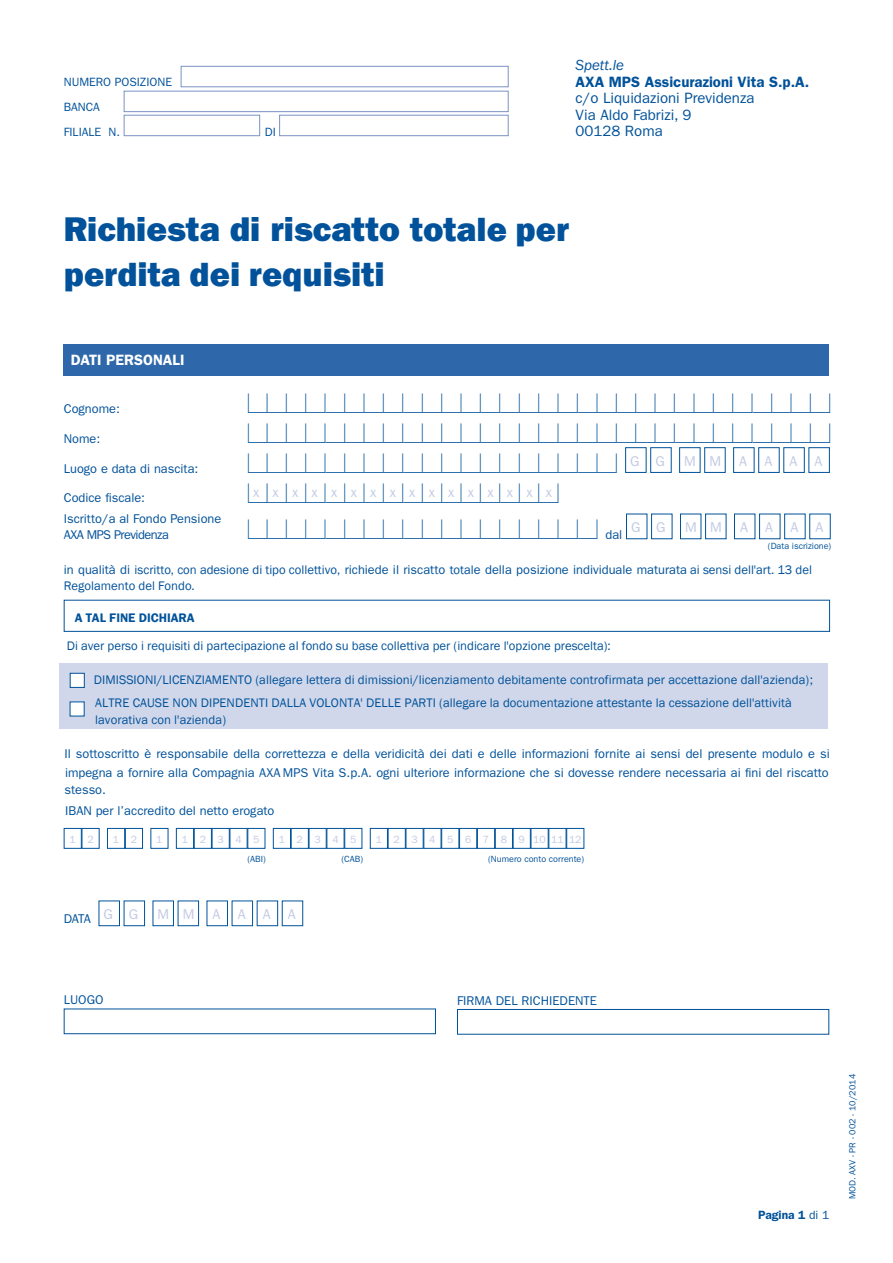
<style>
.page{position:relative;width:893px;height:1263px;background:#fff}
.page>*{position:absolute;margin:0;border:0;box-sizing:border-box;transform-origin:0 0}
.t1{font:800 34.5px/44.5px "Franklin Gothic";color:#01529a}
.t2{font:25.5px "Casesaremplir Roman";color:#01529a}
.t3{font:15px/16.5px "Franklin Gothic";color:#01529a}
.t4{font:600 15px "Franklin Gothic";color:#01529a}
.t5{font:600 15px "Franklin Gothic";color:#fff}
.t6{font:italic 15px "Franklin Gothic";color:#01529a}
.t7{font:14.25px "Franklin Gothic";letter-spacing:.93em;color:#c3cbe4}
.t8{font:12.75px/16.4px "Franklin Gothic";letter-spacing:.005em;color:#01529a}
.t9{font:12.75px/15.8px "Franklin Gothic";color:#01529a}
.t10{font:12.75px "Franklin Gothic Demi";color:#01529a}
.t11{font:12px/24.8px "Franklin Gothic";color:#01529a}
.t12{font:600 12px "Franklin Gothic";color:#01529a}
.t13{font:10.5px "Franklin Gothic";letter-spacing:1.1em;color:#c3cbe4}
.t14{font:9px "Franklin Gothic";color:#01529a}
.s1{font-style:inherit}
.s2{font-family:"Franklin Gothic";font-size:12.75px}
.s3{font-weight:400}
</style>
<div class="page">
<div style="left:59px;top:663px;width:768px;height:66px;background:#d0d7ea"></div>
<div style="left:70px;top:673px;width:15px;height:15px;background:#fff;border:1px solid #01529a"></div>
<div style="left:70px;top:701px;width:15px;height:15px;background:#fff"></div>
<div style="left:64px;top:600px;width:766px;height:32px;border:1px solid #01529a"></div>
<div style="left:625px;top:447px;width:21px;height:26px;border:1px solid #01529a"></div>
<div style="left:650px;top:447px;width:22px;height:26px;border:1px solid #01529a"></div>
<div style="left:679px;top:447px;width:21px;height:26px;border:1px solid #01529a"></div>
<div style="left:704px;top:447px;width:22px;height:26px;border:1px solid #01529a"></div>
<div style="left:733px;top:447px;width:21px;height:26px;border:1px solid #01529a"></div>
<div style="left:758px;top:447px;width:22px;height:26px;border:1px solid #01529a"></div>
<div style="left:783px;top:447px;width:22px;height:26px;border:1px solid #01529a"></div>
<div style="left:808px;top:447px;width:22px;height:26px;border:1px solid #01529a"></div>
<div style="left:626px;top:514px;width:21px;height:25px;border:1px solid #01529a"></div>
<div style="left:651px;top:514px;width:21px;height:25px;border:1px solid #01529a"></div>
<div style="left:680px;top:514px;width:21px;height:25px;border:1px solid #01529a"></div>
<div style="left:705px;top:514px;width:21px;height:25px;border:1px solid #01529a"></div>
<div style="left:734px;top:514px;width:21px;height:25px;border:1px solid #01529a"></div>
<div style="left:759px;top:514px;width:21px;height:25px;border:1px solid #01529a"></div>
<div style="left:784px;top:514px;width:21px;height:25px;border:1px solid #01529a"></div>
<div style="left:809px;top:514px;width:22px;height:25px;border:1px solid #01529a"></div>
<div style="left:64px;top:344px;width:765px;height:32px;background:#2e68aa"></div>
<div style="left:64px;top:828px;width:18px;height:21px;border:1px solid #01529a"></div>
<div style="left:82px;top:828px;width:17px;height:21px;border:1px solid #01529a"></div>
<div style="left:107px;top:828px;width:18px;height:21px;border:1px solid #01529a"></div>
<div style="left:125px;top:828px;width:18px;height:21px;border:1px solid #01529a"></div>
<div style="left:151px;top:828px;width:17px;height:21px;border:1px solid #01529a"></div>
<div style="left:176px;top:828px;width:18px;height:21px;border:1px solid #01529a"></div>
<div style="left:194px;top:828px;width:18px;height:21px;border:1px solid #01529a"></div>
<div style="left:212px;top:828px;width:18px;height:21px;border:1px solid #01529a"></div>
<div style="left:230px;top:828px;width:17px;height:21px;border:1px solid #01529a"></div>
<div style="left:247px;top:828px;width:18px;height:21px;border:1px solid #01529a"></div>
<div style="left:273px;top:828px;width:18px;height:21px;border:1px solid #01529a"></div>
<div style="left:291px;top:828px;width:18px;height:21px;border:1px solid #01529a"></div>
<div style="left:309px;top:828px;width:18px;height:21px;border:1px solid #01529a"></div>
<div style="left:327px;top:828px;width:17px;height:21px;border:1px solid #01529a"></div>
<div style="left:344px;top:828px;width:18px;height:21px;border:1px solid #01529a"></div>
<div style="left:370px;top:828px;width:18px;height:21px;border:1px solid #01529a"></div>
<div style="left:388px;top:828px;width:18px;height:21px;border:1px solid #01529a"></div>
<div style="left:406px;top:828px;width:17px;height:21px;border:1px solid #01529a"></div>
<div style="left:423px;top:828px;width:18px;height:21px;border:1px solid #01529a"></div>
<div style="left:441px;top:828px;width:18px;height:21px;border:1px solid #01529a"></div>
<div style="left:459px;top:828px;width:18px;height:21px;border:1px solid #01529a"></div>
<div style="left:477px;top:828px;width:18px;height:21px;border:1px solid #01529a"></div>
<div style="left:495px;top:828px;width:18px;height:21px;border:1px solid #01529a"></div>
<div style="left:513px;top:828px;width:18px;height:21px;border:1px solid #01529a"></div>
<div style="left:531px;top:828px;width:17px;height:21px;border:1px solid #01529a"></div>
<div style="left:548px;top:828px;width:18px;height:21px;border:1px solid #01529a"></div>
<div style="left:566px;top:828px;width:18px;height:21px;border:1px solid #01529a"></div>
<div style="left:457px;top:1009px;width:372px;height:25px;border:1px solid #01529a"></div>
<div style="left:99px;top:900px;width:21px;height:26px;border:1px solid #01529a"></div>
<div style="left:124px;top:900px;width:21px;height:26px;border:1px solid #01529a"></div>
<div style="left:153px;top:900px;width:21px;height:26px;border:1px solid #01529a"></div>
<div style="left:178px;top:900px;width:21px;height:26px;border:1px solid #01529a"></div>
<div style="left:207px;top:900px;width:21px;height:26px;border:1px solid #01529a"></div>
<div style="left:232px;top:900px;width:21px;height:26px;border:1px solid #01529a"></div>
<div style="left:257px;top:900px;width:21px;height:26px;border:1px solid #01529a"></div>
<div style="left:64px;top:1008px;width:372px;height:26px;border:1px solid #01529a"></div>
<div style="left:124px;top:91px;width:385px;height:21px;background:#fff;border:1px solid #7a92c4"></div>
<div style="left:124px;top:115px;width:136px;height:21px;background:#fff;border:1px solid #7a92c4"></div>
<div style="left:279px;top:115px;width:230px;height:21px;background:#fff;border:1px solid #7a92c4"></div>
<div style="left:181px;top:66px;width:328px;height:21px;background:#fff;border:1px solid #7a92c4"></div>
<p class="t11" style="left:64px;top:70px;width:110px">NUMERO POSIZIONE<br>BANCA<br>FILIALE N.</p>
<p class="t11" style="left:265px;top:119px;width:13px">DI</p>
<p class="t6" style="left:575px;top:57px;width:50px">Spett.le</p>
<p class="t4" style="left:575px;top:73px;width:235px">AXA MPS Assicurazioni Vita S.p.A.</p>
<p class="t3" style="left:575px;top:90px;width:180px">c/o Liquidazioni Previdenza<br>Via Aldo Fabrizi, 9<br>00128 Roma</p>
<h1 class="t1" style="left:64px;top:207px;width:507px"><span class="s1">Richiesta di riscatto</span> totale per perdita dei requisiti</h1>
<p class="t5" style="left:71px;top:351px;width:115px">DATI PERSONALI</p>
<p class="t9" style="left:64px;top:401px;width:58px">Cognome:</p>
<h2 class="t2" style="left:248px;top:390px;width:584px">FCCCCCCCCCCCCCCCCCCCCCCCCCCCCC</h2>
<p class="t9" style="left:64px;top:431px;width:38px">Nome:</p>
<h2 class="t2" style="left:248px;top:419px;width:584px">FCCCCCCCCCCCCCCCCCCCCCCCCCCCCC</h2>
<p class="t9" style="left:64px;top:460px;width:136px">Luogo e data di nascita:</p>
<h2 class="t2" style="left:248px;top:449px;width:418px">FCCCCCCCCCCCCCCCCCC <sup>G</sup> <sup>G</sup></h2>
<p class="t7" style="left:684px;top:453px;width:38px">M M</p>
<p class="t7" style="left:739px;top:453px;width:85px">AAAA</p>
<p class="t9" style="left:64px;top:490px;width:83px">Codice fiscale:</p>
<h2 class="t2" style="left:248px;top:479px;width:312px">FCCCCCCCCCCCCCCC</h2>
<p class="t9" style="left:64px;top:511px;width:159px">Iscritto/a al Fondo Pensione<br>AXA MPS Previdenza</p>
<h2 class="t2" style="left:248px;top:515px;width:376px">FCCCCCCCCCCCCCCCCC <span class="s2">dal</span></h2>
<p class="t7" style="left:631px;top:519px;width:36px">G G</p>
<p class="t7" style="left:685px;top:519px;width:38px">M M</p>
<p class="t7" style="left:740px;top:519px;width:85px">AAAA</p>
<p class="t7" style="left:253px;top:483px;width:301px">xxxxxxxxxxxxxxxx</p>
<p class="t14" style="left:768px;top:540px;width:65px">(Data iscrizione)</p>
<p class="t8" style="left:64px;top:562px;width:750px"><span class="s1">in qualità di</span> iscritto, con adesione di tipo collettivo, <span class="s1">richiede il riscatto</span> total<span class="s1">e della posizione individuale maturata</span> ai sensi dell'art. 13 del<br>Regolamento del Fondo.</p>
<p class="t10" style="left:75px;top:610px;width:121px">A TAL FINE DICHIARA</p>
<p class="t8" style="left:67px;top:638px;width:545px">Di aver perso i requisiti di partecipazione al fondo su base collettiva per (indicare l'opzione prescelta):</p>
<p class="t8" style="left:94px;top:668px;width:721px;line-height:23.2px">DIMISSIONI/LICENZIAMENTO (allegare lettera di dimissioni/licenziamento debitamente controfirmata per accettazione dall'azienda)<span class="s1">;<br></span>ALTRE CAUSE NON DIPENDENTI DALLA VOLONTA' DELLE PARTI (allegare la documentazione attestante la cessazione dell'attività</p>
<p class="t8" style="left:95px;top:712px;width:132px">lavorativa con l'azienda)</p>
<p class="t9" style="left:64px;top:745px;width:767px;line-height:18.8px">Il sottoscritto è responsabile della correttezza e della veridicità dei dati e delle informazioni fornite ai sensi del presente modulo e si impegna a fornire alla Compagnia AXA MPS Vita S.p.A. ogni ulteriore informazione che si dovesse rendere necessaria ai fini del riscatto</p>
<p class="t9" style="left:64px;top:779px;width:212px;line-height:21.1px">stesso.<br>IBAN per l’accredito del netto erogato</p>
<p class="t13" style="left:70px;top:833px;width:26px">1 2</p>
<p class="t13" style="left:113px;top:833px;width:26px">1 2</p>
<p class="t13" style="left:156px;top:833px;width:8px">1</p>
<p class="t13" style="left:182px;top:833px;width:79px">12345</p>
<p class="t13" style="left:279px;top:833px;width:79px">12345</p>
<p class="t13" style="left:376px;top:833px;width:207px">123456789101112</p>
<p class="t14" style="left:247px;top:853px;width:20px">(ABI)</p>
<p class="t14" style="left:341px;top:853px;width:23px">(CAB)</p>
<p class="t14" style="left:488px;top:853px;width:97px">(Numero conto corrente)</p>
<p class="t9" style="left:64px;top:911px;width:29px">DATA</p>
<p class="t7" style="left:104px;top:906px;width:36px">G G</p>
<p class="t7" style="left:158px;top:906px;width:38px">M M</p>
<p class="t7" style="left:213px;top:906px;width:85px">AAAA</p>
<p class="t9" style="left:64px;top:992px;width:41px">LUOGO</p>
<p class="t9" style="left:457px;top:992px;width:141px">FIRMA DEL RICHIEDENTE</p>
<p class="t12" style="left:758px;top:1207px;width:72px">Pagina 1 <span class="s3">di 1</span></p>
<p class="t14" style="left:847px;top:1199px;width:127px;rotate:-90deg">MOD. AXV - PR - 002 - 10/2014</p>
</div>
